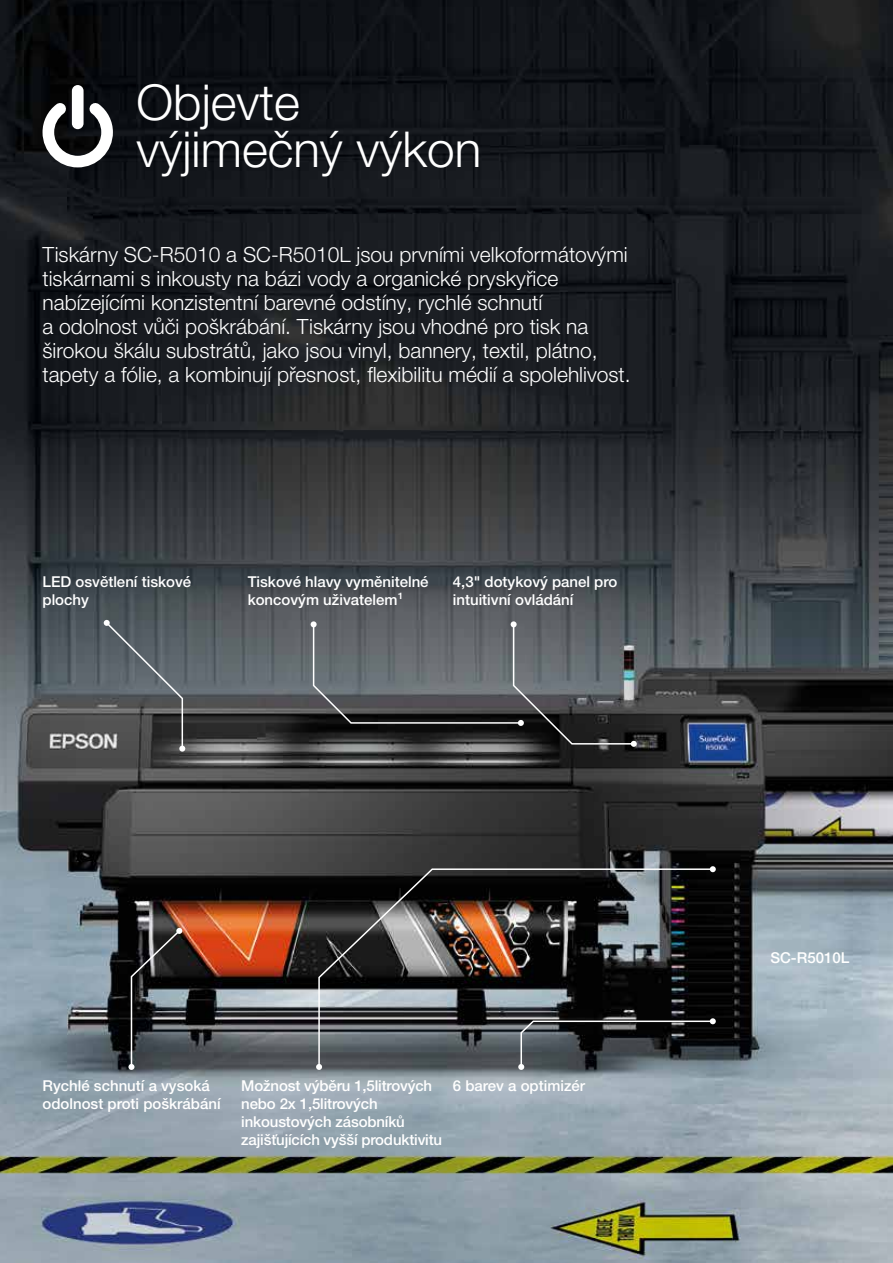
<style>
.page{position:relative;width:893px;height:1263px;background:#fff}
.page>*{position:absolute;margin:0;border:0;box-sizing:border-box;transform-origin:0 0}
.t1{font:300 49.5px/46.5px "Helvetica Neue LT Pro";color:#fff}
.t2{font:300 21px/24px "Helvetica Neue LT Pro";color:#fff}
.t3{font:500 15px/18px "Helvetica Neue LT Pro";color:#fff}
</style>
<div class="page">
<img style="left:0;top:0;width:893px;height:1263px">
<svg style="left:518px;top:1018px;width:198px;height:52px"></svg>
<svg style="left:318px;top:868px;width:396px;height:200px;background:#414141"></svg>
<svg style="left:710px;top:866px;width:6px;height:6px"></svg>
<svg style="left:316px;top:1064px;width:6px;height:6px"></svg>
<svg style="left:128px;top:928px;width:54px;height:142px;background:#3c4043"></svg>
<svg style="left:104px;top:620px;width:81px;height:132px;background:#595e62"></svg>
<svg style="left:311px;top:621px;width:326px;height:126px;background:#54585b"></svg>
<svg style="left:43px;top:85px;width:70px;height:82px"></svg>
<h1 class="t1" style="left:137px;top:78px;width:346px">Objevte výjimečný výkon</h1>
<p class="t2" style="left:43px;top:242px;width:590px">Tiskárny SC-R5010 a SC-R5010L jsou prvními velkoformátovými tiskárnami s inkousty na bázi vody a organické pryskyřice nabízejícími konzistentní barevné odstíny, rychlé schnutí<br>a odolnost vůči poškrábání. Tiskárny jsou vhodné pro tisk na širokou škálu substrátů, jako jsou vinyl, bannery, textil, plátno, tapety a fólie, a kombinují přesnost, flexibilitu médií a spolehlivost.</p>
<p class="t3" style="left:43px;top:572px;width:150px">LED osvětlení tiskové plochy</p>
<p class="t3" style="left:453px;top:572px;width:166px">4,3" dotykový panel pro intuitivní ovládání</p>
<p class="t3" style="left:248px;top:572px;width:182px">Tiskové hlavy vyměnitelné koncovým uživatelem¹</p>
<p class="t3" style="left:43px;top:1076px;width:180px">Rychlé schnutí a vysoká odolnost proti poškrábání</p>
<p class="t3" style="left:453px;top:1076px;width:134px">6 barev a optimizér</p>
<p class="t3" style="left:241px;top:1076px;width:202px">Možnost výběru 1,5litrových nebo 2x 1,5litrových inkoustových zásobníků zajišťujících vyšší produktivitu</p>
<p class="t3" style="left:770px;top:949px;width:80px">SC-R5010L</p>
</div>
